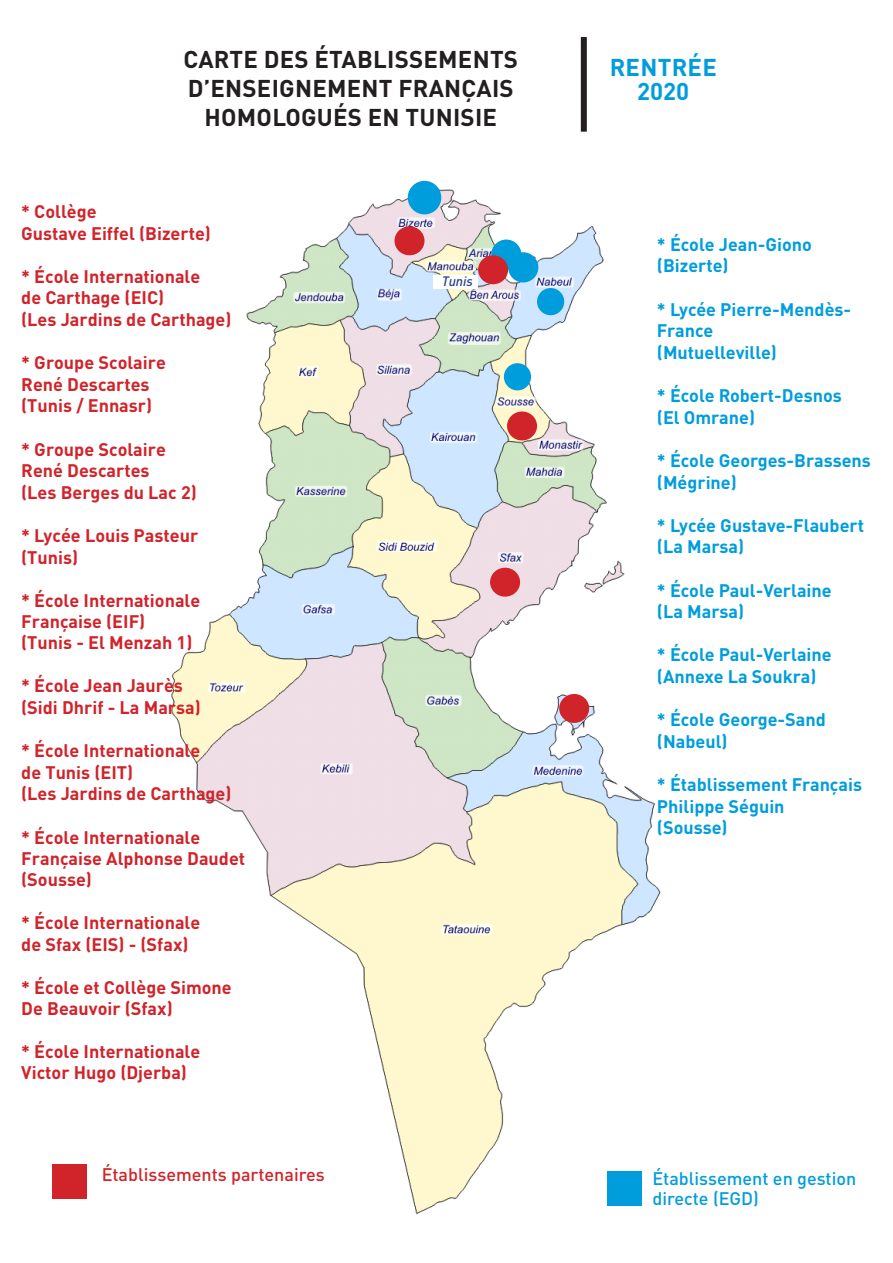
<style>
.page{position:relative;width:893px;height:1263px;background:#fff}
.page>*{position:absolute;margin:0;border:0;box-sizing:border-box;transform-origin:0 0}
.t1{font:700 24px "DINOT";letter-spacing:.01em;color:#231f20}
.t2{font:700 24px "DINOT";letter-spacing:.01em;color:#009ddc}
.t3{font:700 18px/21.6px "DINOT";color:#d1232a}
.t4{font:700 18px/21.6px "DINOT";color:#009ddc}
.t5{font:500 18px "DINOT";color:#009ddc}
.t6{font:500 18px "DINOT";color:#d1232a}
.t7{font:italic 500 13.5px "DINOT";color:#253f8e}
</style>
<div class="page">
<img style="left:171px;top:181px;width:490px;height:1034px">
<div style="left:491px;top:240px;width:30px;height:30px;background:#009ddc;border-radius:50%"></div>
<div style="left:408px;top:181px;width:33px;height:33px;background:#009ddc;border-radius:50%"></div>
<div style="left:479px;top:256px;width:28px;height:27px;background:#d1232a;border-radius:50%"></div>
<div style="left:478px;top:255px;width:30px;height:29px;border:2px solid #d1232a;border-radius:50%"></div>
<div style="left:52px;top:1164px;width:34px;height:34px;background:#d1232a"></div>
<div style="left:608px;top:1171px;width:34px;height:34px;background:#009ddc"></div>
<div style="left:537px;top:288px;width:27px;height:27px;background:#009ddc;border-radius:50%"></div>
<div style="left:504px;top:363px;width:27px;height:27px;background:#009ddc;border-radius:50%"></div>
<div style="left:508px;top:252px;width:30px;height:30px;background:#009ddc;border-radius:50%"></div>
<div style="left:581px;top:37px;width:6px;height:95px;background:#231f20"></div>
<div style="left:433px;top:276px;width:45px;height:13px;background:#fff"></div>
<div style="left:560px;top:695px;width:28px;height:27px;background:#d1232a;border-radius:50%"></div>
<div style="left:559px;top:694px;width:30px;height:29px;border:2px solid #d1232a;border-radius:50%"></div>
<div style="left:491px;top:568px;width:28px;height:28px;background:#d1232a;border-radius:50%"></div>
<div style="left:490px;top:568px;width:30px;height:29px;border:2px solid #d1232a;border-radius:50%"></div>
<div style="left:508px;top:412px;width:28px;height:28px;background:#d1232a;border-radius:50%"></div>
<div style="left:507px;top:411px;width:30px;height:29px;border:2px solid #d1232a;border-radius:50%"></div>
<div style="left:395px;top:227px;width:29px;height:28px;background:#d1232a;border-radius:50%"></div>
<div style="left:394px;top:226px;width:30px;height:29px;border:2px solid #d1232a;border-radius:50%"></div>
<p class="t1" style="left:183px;top:44px;width:336px">CARTE DES ÉTABLISSEMENTS</p>
<p class="t1" style="left:188px;top:73px;width:327px">D’ENSEIGNEMENT FRANÇAIS</p>
<p class="t1" style="left:205px;top:101px;width:294px">HOMOLOGUÉS EN TUNISIE</p>
<p class="t3" style="left:21px;top:200px;width:191px">* Collège<br>Gustave Eiffel (Bizerte(</p>
<p class="t3" style="left:21px;top:265px;width:212px">* École Internationale<br>de Carthage (EIC(<br>(Les Jardins de Carthage(</p>
<p class="t3" style="left:21px;top:351px;width:146px">* Groupe Scolaire<br>René Descartes (Tunis / Ennasr(</p>
<p class="t3" style="left:21px;top:438px;width:177px">* Groupe Scolaire<br>René Descartes<br>(Les Berges du Lac (2</p>
<p class="t3" style="left:21px;top:524px;width:178px">* Lycée Louis Pasteur (Tunis(</p>
<p class="t3" style="left:21px;top:589px;width:181px;line-height:21.1px">* École Internationale<br>Française (EIF( (Tunis - El Menzah (1</p>
<p class="t3" style="left:21px;top:675px;width:181px">* École Jean Jaurès (Sidi Dhrif - La Marsa(</p>
<p class="t3" style="left:21px;top:739px;width:212px">* École Internationale<br>de Tunis (EIT(<br>(Les Jardins de Carthage(</p>
<p class="t3" style="left:21px;top:826px;width:225px;line-height:21.1px">* École Internationale<br>Française Alphonse Daudet (Sousse(</p>
<p class="t3" style="left:21px;top:911px;width:181px">* École Internationale de Sfax (EIS -) (Sfax(</p>
<p class="t3" style="left:21px;top:977px;width:212px;line-height:20.7px">* École et Collège Simone<br>De Beauvoir (Sfax(</p>
<p class="t3" style="left:21px;top:1040px;width:181px;line-height:20.7px">* École Internationale<br>Victor Hugo (Djerba(</p>
<p class="t6" style="left:102px;top:1163px;width:225px">Établissements partenaires</p>
<p class="t7" style="left:442px;top:273px;width:33px">Tunis</p>
<p class="t2" style="left:610px;top:52px;width:109px">RENTRÉE</p>
<p class="t2" style="left:637px;top:76px;width:54px">2020</p>
<p class="t4" style="left:657px;top:233px;width:156px">* École Jean-Giono</p>
<p class="t4" style="left:657px;top:255px;width:73px">(Bizerte(</p>
<p class="t4" style="left:657px;top:298px;width:196px">* Lycée Pierre-Mendès-</p>
<p class="t4" style="left:657px;top:341px;width:121px">(Mutuelleville(</p>
<p class="t4" style="left:657px;top:384px;width:186px">* École Robert-Desnos</p>
<p class="t4" style="left:657px;top:406px;width:100px">(El Omrane(</p>
<p class="t4" style="left:657px;top:449px;width:215px">* École Georges-Brassens</p>
<p class="t4" style="left:657px;top:471px;width:81px">(Mégrine(</p>
<p class="t4" style="left:657px;top:514px;width:209px">* Lycée Gustave-Flaubert</p>
<p class="t4" style="left:657px;top:535px;width:89px">(La Marsa(</p>
<p class="t4" style="left:657px;top:579px;width:176px">* École Paul-Verlaine</p>
<p class="t4" style="left:657px;top:600px;width:89px">(La Marsa(</p>
<p class="t4" style="left:657px;top:643px;width:176px">* École Paul-Verlaine</p>
<p class="t4" style="left:657px;top:665px;width:161px">(Annexe La Soukra(</p>
<p class="t4" style="left:657px;top:708px;width:170px">* École George-Sand</p>
<p class="t4" style="left:657px;top:730px;width:72px">(Nabeul(</p>
<p class="t4" style="left:657px;top:773px;width:207px">* Établissement Français<br>Philippe Séguin</p>
<p class="t4" style="left:657px;top:816px;width:72px">(Sousse(</p>
<p class="t4" style="left:657px;top:319px;width:58px">France</p>
<p class="t5" style="left:652px;top:1167px;width:205px">Établissement en gestion</p>
<p class="t5" style="left:652px;top:1187px;width:108px">directe (EGD(</p>
</div>
